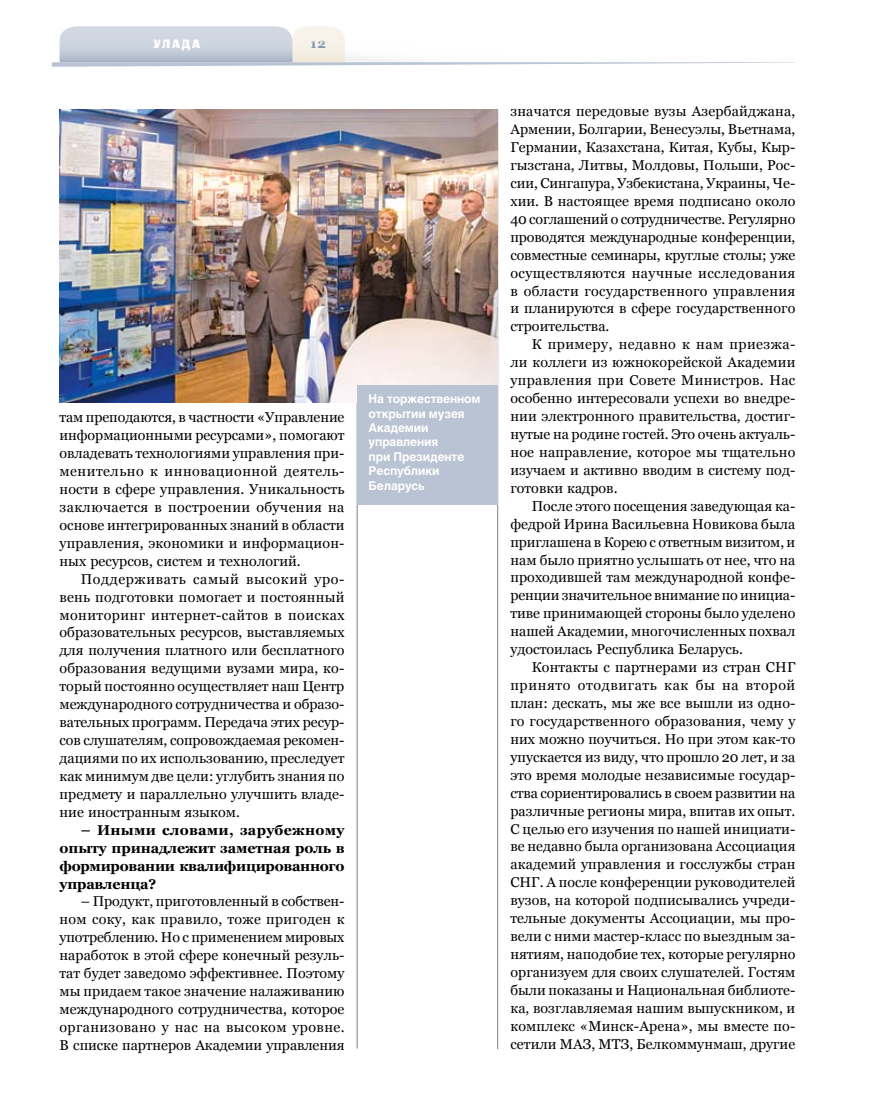
<style>
.page{position:relative;width:872px;height:1106px;background:#fff}
.page>*{position:absolute;margin:0;border:0;box-sizing:border-box;transform-origin:0 0}
.t1{font:14.25px/18px "Georgia";letter-spacing:.005em;color:#000;text-align:justify}
.t2{font:700 14.25px/18px "Georgia";letter-spacing:-.02em;color:#000;text-align:justify}
.t3{font:700 13.5px "Georgia";color:#8095af}
.t4{font:700 12px/14.4px "Helios";letter-spacing:-.01em;color:#fff}
.t5{font:12px "Black Grotesk C";letter-spacing:.15em;color:#fff}
</style>
<div class="page">
<hr style="left:357px;top:109px;width:1px;height:939px;background:#818084">
<hr style="left:497px;top:109px;width:1px;height:939px;background:#818084">
<svg style="left:52px;top:26px;width:743px;height:41px"></svg>
<img style="left:59px;top:109px;width:438px;height:294px">
<div style="left:357px;top:385px;width:140px;height:119px;background:#b9c3d3"></div>
<p class="t5" style="left:153px;top:36px;width:48px">улада</p>
<p class="t3" style="left:311px;top:35px;width:17px">12</p>
<p class="t1" style="left:60px;top:408px;width:286px">там преподаются, в частности «Управление информационными ресурсами», помогают овладевать технологиями управления при&shy;менительно к инновационной деятель&shy;ности в сфере управления. Уникальность заключается в построении обучения на основе интегрированных знаний в области управления, экономики и информацион&shy;ных ресурсов, систем и технологий.</p>
<p class="t1" style="left:60px;top:569px;width:286px;text-indent:21px">Поддерживать самый высокий уро&shy;вень подготовки помогает и постоянный мониторинг интернет-сайтов в поисках образовательных ресурсов, выставляемых для получения платного или бесплатного образования ведущими вузами мира, ко&shy;торый постоянно осуществляет наш Центр международного сотрудничества и образо&shy;вательных программ. Передача этих ресур&shy;сов слушателям, сопровождаемая рекомен&shy;дациями по их использованию, преследует как минимум две цели: углубить знания по предмету и параллельно улучшить владе&shy;ние иностранным языком.</p>
<p class="t2" style="left:60px;top:820px;width:286px;text-indent:21px">– Иными словами, зарубежному опыту принадлежит заметная роль в формировании квалифицированного управленца?</p>
<p class="t1" style="left:60px;top:892px;width:286px;text-indent:21px">– Продукт, приготовленный в собствен&shy;ном соку, как правило, тоже пригоден к употреблению. Но с применением мировых наработок в этой сфере конечный резуль&shy;тат будет заведомо эффективнее. Поэтому мы придаем такое значение налаживанию международного сотрудничества, которое организовано у нас на высоком уровне.<br>В списке партнеров Академии управления</p>
<p class="t4" style="left:368px;top:391px;width:113px">На торжественном открытии музея<br>Академии управления<br>при Президенте<br>Республики<br>Беларусь</p>
<p class="t1" style="left:510px;top:102px;width:286px">значатся передовые вузы Азербайджана, Армении, Болгарии, Венесуэлы, Вьетнама, Германии, Казахстана, Китая, Кубы, Кыр&shy;гызстана, Литвы, Молдовы, Польши, Рос&shy;сии, Сингапура, Узбекистана, Украины, Че&shy;хии. В настоящее время подписано около 40 соглашений о сотрудничестве. Регулярно проводятся международные конференции, совместные семинары, круглые столы; уже осуществляются научные исследования в области государственного управления и планируются в сфере государственного строительства.</p>
<p class="t1" style="left:510px;top:335px;width:286px;text-indent:21px">К примеру, недавно к нам приезжа&shy;ли коллеги из южнокорейской Академии управления при Совете Министров. Нас особенно интересовали успехи во внедре&shy;нии электронного правительства, достиг&shy;нутые на родине гостей. Это очень актуаль&shy;ное направление, которое мы тщательно изучаем и активно вводим в систему под&shy;готовки кадров.</p>
<p class="t1" style="left:510px;top:497px;width:286px;text-indent:21px">После этого посещения заведующая ка&shy;федрой Ирина Васильевна Новикова была приглашена в Корею с ответным визитом, и нам было приятно услышать от нее, что на проходившей там международной конфе&shy;ренции значительное внимание по инициа&shy;тиве принимающей стороны было уделено нашей Академии, многочисленных похвал удостоилась Республика Беларусь.</p>
<p class="t1" style="left:510px;top:658px;width:286px;text-indent:21px">Контакты с партнерами из стран СНГ принято отодвигать как бы на второй план: дескать, мы же все вышли из одно&shy;го государственного образования, чему у них можно поучиться. Но при этом как-то упускается из виду, что прошло 20 лет, и за это время молодые независимые государ&shy;ства сориентировались в своем развитии на различные регионы мира, впитав их опыт.<br>С целью его изучения по нашей инициати&shy;ве недавно была организована Ассоциация академий управления и госслужбы стран СНГ. А после конференции руководителей вузов, на которой подписывались учреди&shy;тельные документы Ассоциации, мы про&shy;вели с ними мастер-класс по выездным за&shy;нятиям, наподобие тех, которые регулярно организуем для своих слушателей. Гостям были показаны и Национальная библиоте&shy;ка, возглавляемая нашим выпускником, и комплекс «Минск-Арена», мы вместе по&shy;сетили МАЗ, МТЗ, Белкоммунмаш, другие</p>
</div>
